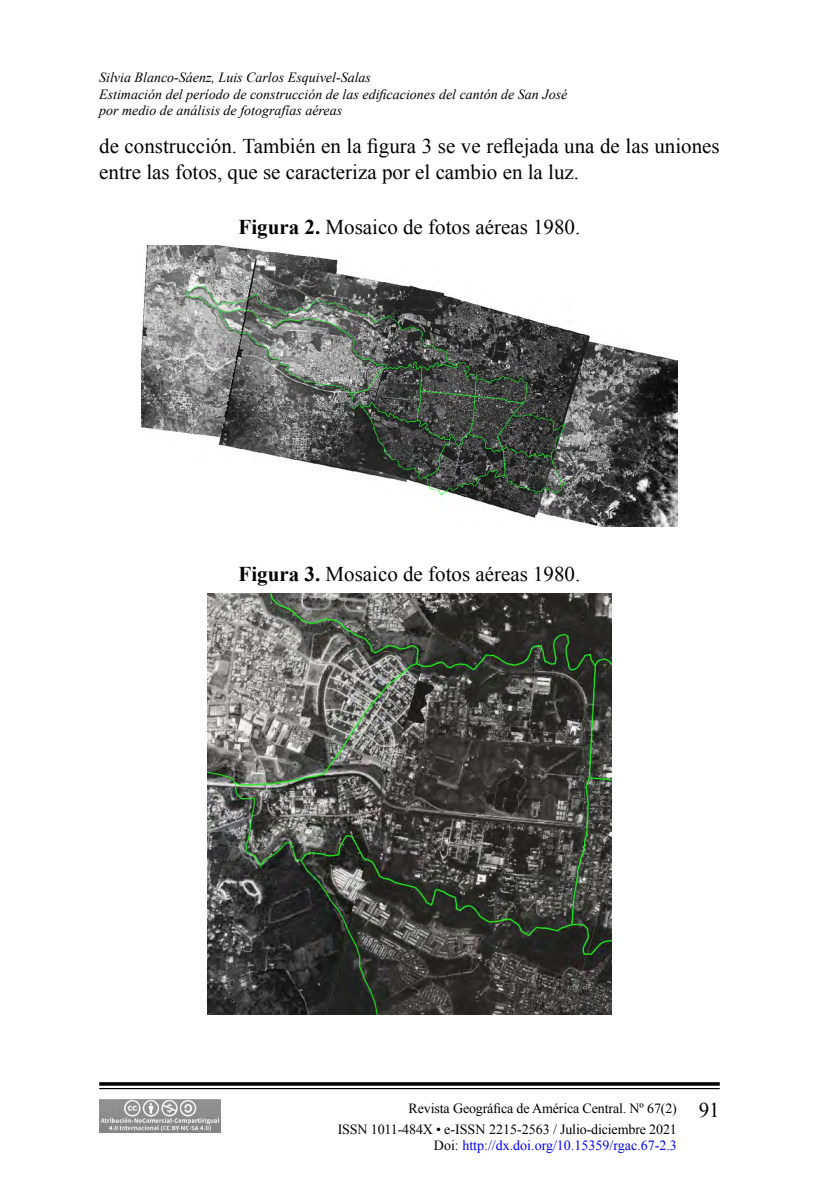
<style>
.page{position:relative;width:819px;height:1197px;background:#fff}
.page>*{position:absolute;margin:0;border:0;box-sizing:border-box;transform-origin:0 0}
.t1{font:21px/25.2px "Times New Roman";color:#000}
.t2{font:italic 14px/16.8px "Times New Roman";color:#000}
.t3{font:14px/21px "Times New Roman";letter-spacing:-.01em;color:#000}
.t4{font:14px "Times New Roman";color:#00f}
.s1{font-weight:700}
.s2{font-size:21px}
.s3{color:#000}
</style>
<div class="page">
<svg style="left:99px;top:1082px;width:621px;height:4px;background:#1f1f1f"></svg>
<hr style="left:99px;top:1088px;width:621px;height:1px;background:#000">
<img style="left:99px;top:1099px;width:121px;height:34px">
<img style="left:142px;top:246px;width:535px;height:280px">
<img style="left:207px;top:593px;width:405px;height:422px">
<p class="t2" style="left:99px;top:68px;width:470px">Silvia Blanco-Sáenz, Luis Carlos Esquivel-Salas<br>Estimación del período de construcción de las edificaciones del cantón de San José por medio de análisis de fotografías aéreas</p>
<p class="t1" style="left:99px;top:134px;width:622px">de construcción. También en la figura 3 se ve reflejada una de las uniones entre las fotos, que se caracteriza por el cambio en la luz.</p>
<p class="t1" style="left:239px;top:214px;width:343px"><span class="s1">Figura 2.</span> Mosaico de fotos aéreas 1980.</p>
<p class="t1" style="left:239px;top:561px;width:343px"><span class="s1">Figura 3.</span> Mosaico de fotos aéreas 1980.</p>
<p class="t3" style="left:338px;top:1097px;width:384px;text-indent:71px">Revista Geográfica de América Central. Nº 67(2) <span class="s2">91<br></span>ISSN 1011-484X • e-ISSN 2215-2563 / Julio-diciembre 2021</p>
<p class="t4" style="left:434px;top:1136px;width:244px"><span class="s3">Doi:</span> http://dx.doi.org/10.15359/rgac.67-2.3</p>
</div>
